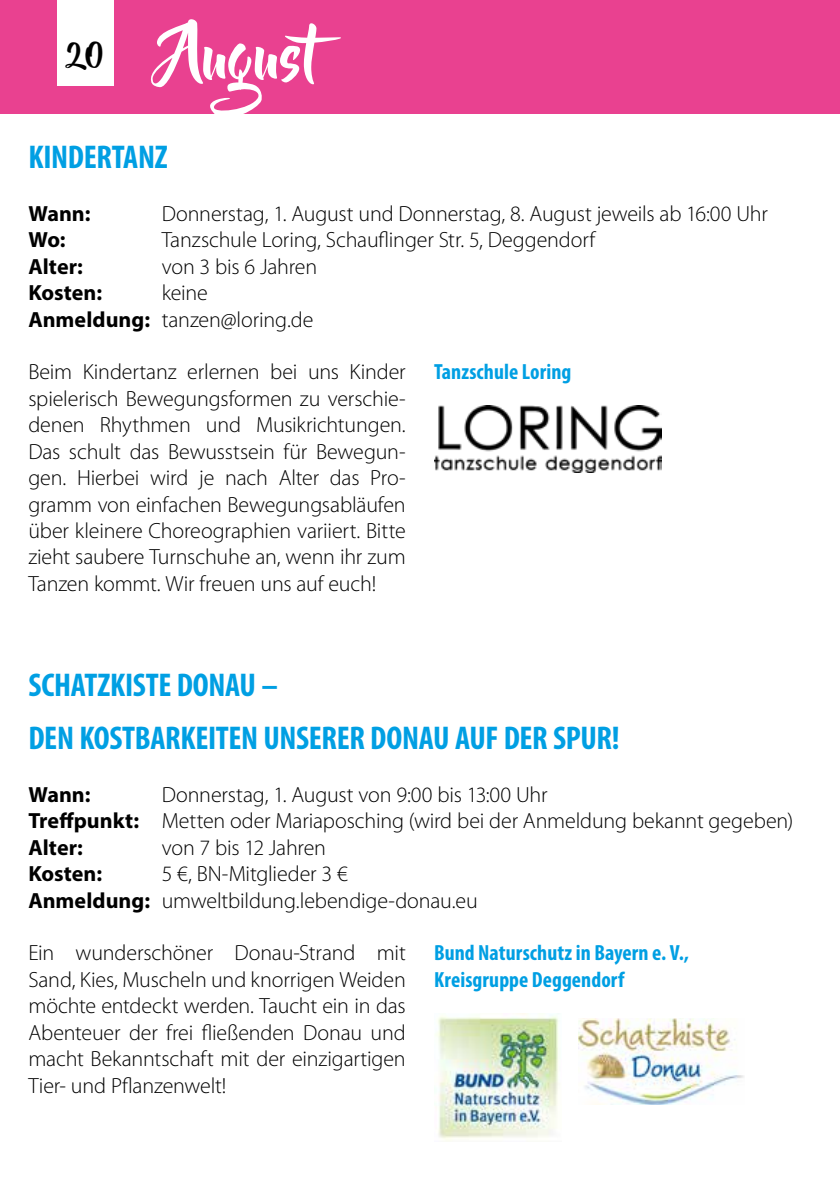
<style>
.page{position:relative;width:840px;height:1191px;background:#fff}
.page>*{position:absolute;margin:0;border:0;box-sizing:border-box;transform-origin:0 0}
.t1{font:60px "Beyond The Mountains";color:#fff}
.t2{font:700 condensed 33px/52.8px "Myriad Pro";letter-spacing:-.01em;color:#009fe3}
.t3{font:300 22px/26.4px "Myriad Pro";letter-spacing:-.01em;color:#000}
.t4{font:700 condensed 22px/26.4px "Myriad Pro";letter-spacing:.005em;color:#009fe3}
.t5{font:700 22px "Myriad Pro";color:#000}
.s1{font-weight:700}
</style>
<div class="page">
<div style="left:0;top:0;width:839px;height:113px;background:#e94190"></div>
<div style="left:57px;top:0;width:56px;height:85px;background:#fff"></div>
<img style="left:434px;top:406px;width:226px;height:66px">
<img style="left:436px;top:1013px;width:123px;height:128px">
<img style="left:578px;top:1018px;width:166px;height:86px">
<h1 class="t1" style="left:66px;top:23px;width:293px"><sup>20</sup> August</h1>
<h2 class="t2" style="left:28px;top:130px;width:140px">KINDERTANZ</h2>
<p class="t5" style="left:28px;top:199px;width:64px">Wann:</p>
<p class="t3" style="left:162px;top:200px;width:607px">Donnerstag, 1. August und Donnerstag, 8. August jeweils ab 16:00 Uhr</p>
<p class="t5" style="left:28px;top:226px;width:39px">Wo:</p>
<p class="t3" style="left:162px;top:227px;width:435px">Tanzschule Loring, Schauflinger Str. 5, Deggendorf</p>
<p class="t5" style="left:28px;top:252px;width:56px">Alter:</p>
<p class="t3" style="left:162px;top:253px;width:157px">von 3 bis 6 Jahren</p>
<p class="t5" style="left:28px;top:278px;width:75px">Kosten:</p>
<p class="t3" style="left:28px;top:279px;width:286px;text-indent:133px">keine<br><span class="s1">Anmeldung:</span> tanzen@loring.de</p>
<p class="t3" style="left:28px;top:359px;width:379px;text-align:justify">Beim Kindertanz erlernen bei uns Kinder spielerisch Bewegungsformen zu verschie&shy;denen Rhythmen und Musikrichtungen.<br>Das schult das Bewusstsein für Bewegun&shy;gen. Hierbei wird je nach Alter das Pro&shy;gramm von einfachen Bewegungsabläufen über kleinere Choreographien variiert. Bitte zieht saubere Turnschuhe an, wenn ihr zum Tanzen kommt. Wir freuen uns auf euch!</p>
<p class="t4" style="left:434px;top:358px;width:139px">Tanzschule Loring</p>
<h2 class="t2" style="left:28px;top:658px;width:592px">SCHATZKISTE DONAU –<br>DEN KOSTBARKEITEN UNSERER DONAU AUF DER SPUR!</h2>
<p class="t5" style="left:28px;top:780px;width:64px">Wann:</p>
<p class="t3" style="left:28px;top:781px;width:766px;text-indent:133px">Donnerstag, 1. August von 9:00 bis 13:00 Uhr<br><span class="s1">Treffpunkt:</span> Metten oder Mariaposching (wird bei der Anmeldung bekannt gegeben)<br><span class="s1">Alter:</span></p>
<p class="t3" style="left:162px;top:834px;width:166px">von 7 bis 12 Jahren</p>
<p class="t3" style="left:28px;top:860px;width:450px;text-align:center">5 €, BN-Mitglieder 3 €<br><span class="s1">Anmeldung:</span> umweltbildung.lebendige-donau.eu</p>
<p class="t3" style="left:28px;top:939px;width:379px;text-align:justify">Ein wunderschöner Donau-Strand mit Sand, Kies, Muscheln und knorrigen Weiden möchte entdeckt werden. Taucht ein in das Abenteuer der frei fließenden Donau und macht Bekanntschaft mit der einzigartigen Tier- und Pflanzenwelt!</p>
<p class="t4" style="left:434px;top:939px;width:256px">Bund Naturschutz in Bayern e. V.,<br>Kreisgruppe Deggendorf</p>
<p class="t5" style="left:28px;top:859px;width:75px">Kosten:</p>
</div>
